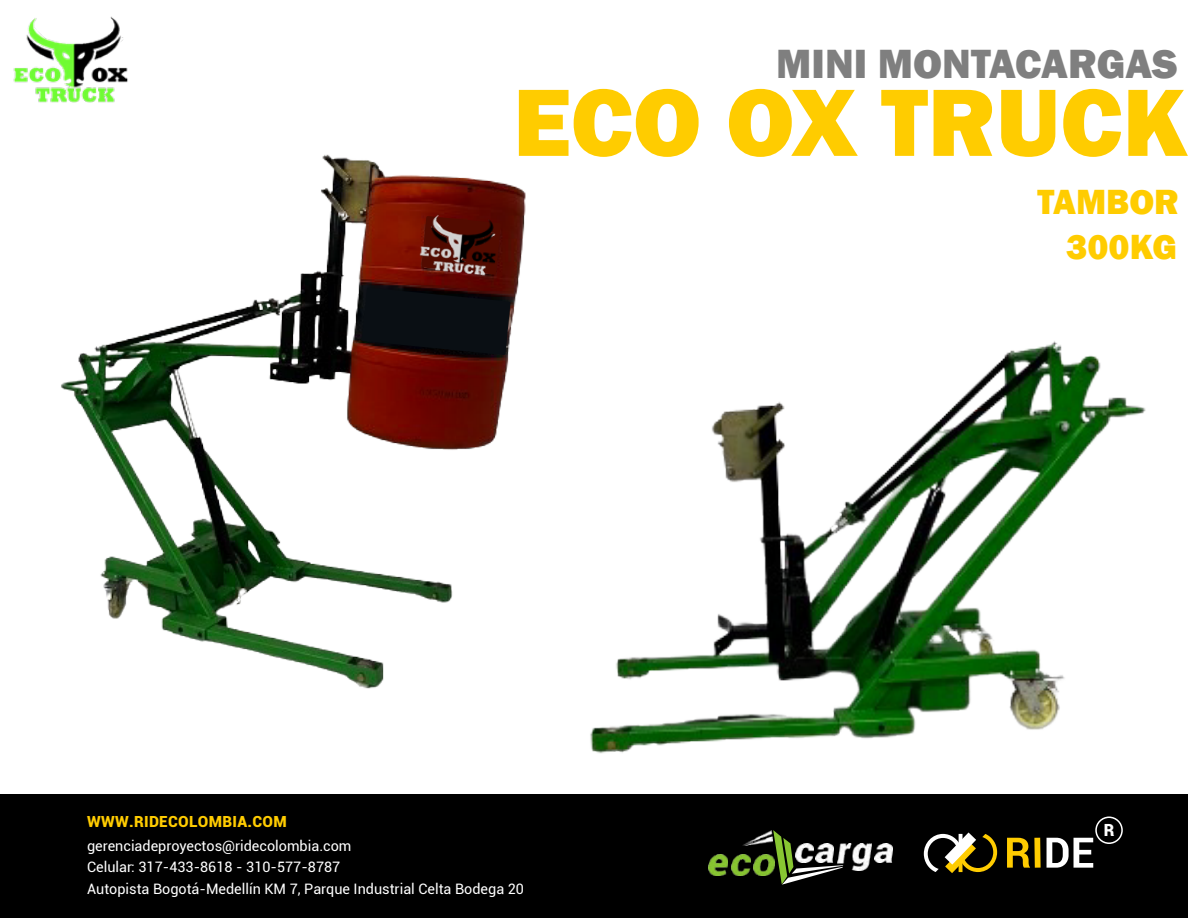
<style>
.page{position:relative;width:1188px;height:918px;background:#fff}
.page>*{position:absolute;margin:0;border:0;box-sizing:border-box;transform-origin:0 0}
.t1{font:800 99px "Franklin Gothic";color:#fc0}
.t2{font:800 42px "Franklin Gothic";color:#7f7f7f}
.t3{font:800 36px/44.7px "Franklin Gothic";color:#fc0;text-align:right}
.t4{font:900 16.8px "Roboto";color:#fff}
.t5{font:900 15.3px "Roboto";letter-spacing:.02em;color:#fc0}
.t6{font:14.4px/21.6px "Roboto";color:#fff}
</style>
<div class="page">
<div style="left:0;top:794px;width:1188px;height:124px;background:#000"></div>
<img style="left:654px;top:341px;width:492px;height:544px">
<img style="left:13px;top:35px;width:14px;height:48px">
<img style="left:27px;top:16px;width:627px;height:738px">
<svg style="left:360px;top:286px;width:152px;height:71px;background:#161012"></svg>
<img style="left:418px;top:205px;width:87px;height:81px">
<h2 class="t2" style="left:776px;top:37px;width:403px">MINI MONTACARGAS</h2>
<h1 class="t1" style="left:513px;top:59px;width:676px">ECO OX TRUCK</h1>
<p class="t5" style="left:87px;top:811px;width:201px">WWW.RIDECOLOMBIA.COM</p>
<p class="t6" style="left:87px;top:834px;width:438px">gerenciadeproyectos@ridecolombia.com<br>Celular: 317-433-8618 - 310-577-8787<br>Autopista Bogotá-Medellín KM 7, Parque Industrial Celta Bodega 20</p>
<h3 class="t3" style="left:1038px;top:180px;width:143px">TAMBOR<br>300KG</h3>
<p class="t4" style="left:1104px;top:818px;width:12px">R</p>
</div>
